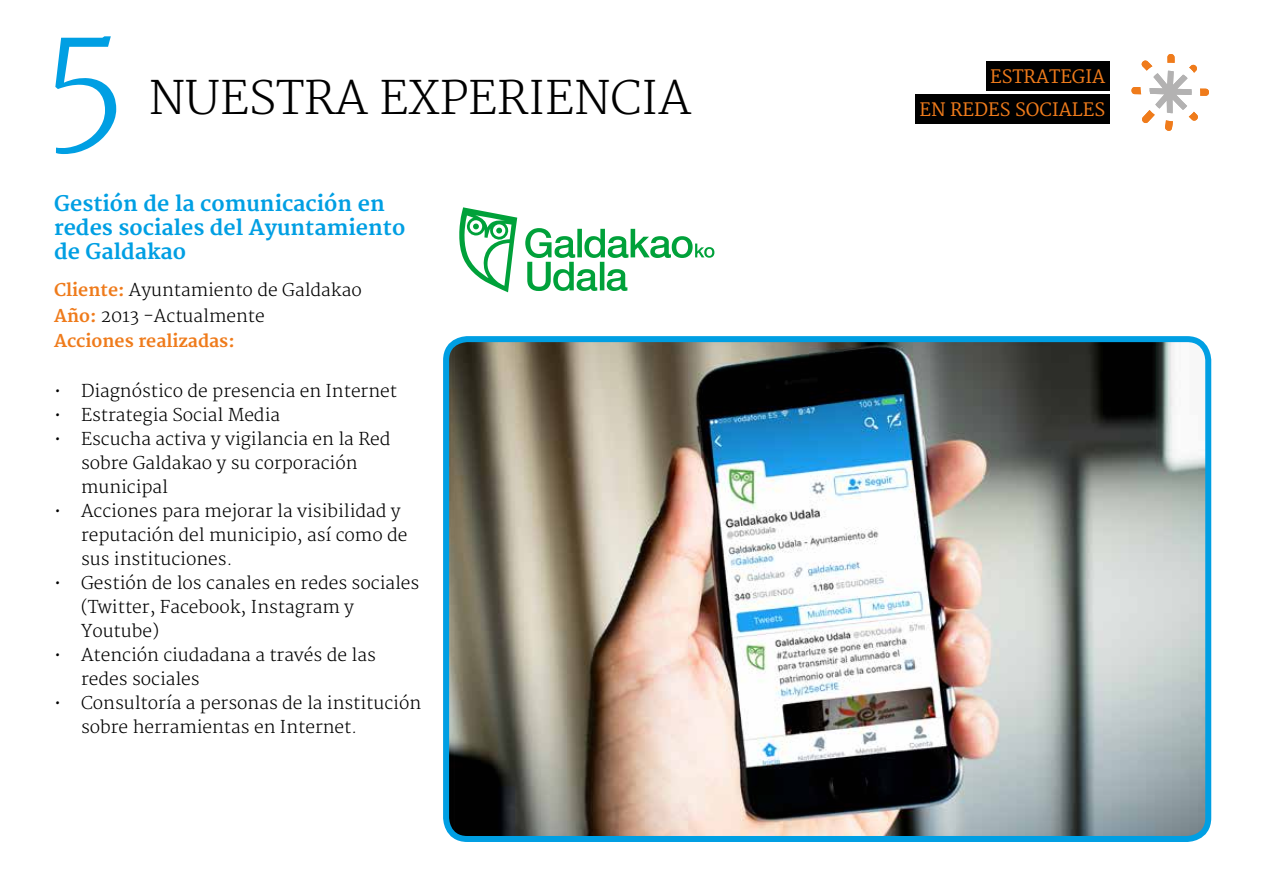
<style>
.page{position:relative;width:1263px;height:893px;background:#fff}
.page>*{position:absolute;margin:0;border:0;box-sizing:border-box;transform-origin:0 0}
.t1{font:300 150px "Merriweather";color:#009fe3}
.t2{font:300 45px "Merriweather";color:#000}
.t3{font:700 21px/24px "Merriweather";color:#009fe3}
.t4{font:18px/32.5px "Merriweather";color:#ef7b1b;text-align:right}
.t5{font:300 17.25px/24px "Merriweather";color:#000}
.s1{font-weight:700;color:#ef7b1b}
</style>
<div class="page">
<svg style="left:459px;top:207px;width:58px;height:85px"></svg>
<svg style="left:525px;top:228px;width:189px;height:63px"></svg>
<img style="left:450px;top:343px;width:754px;height:492px">
<div style="left:443px;top:336px;width:768px;height:506px;border:6px solid #009fe3;border-radius:21px"></div>
<svg style="left:1131px;top:54px;width:78px;height:77px"></svg>
<div style="left:986px;top:62px;width:123px;height:29px;background:#000"></div>
<div style="left:915px;top:94px;width:194px;height:29px;background:#000"></div>
<h1 class="t1" style="left:46px;top:-12px;width:81px">5</h1>
<h2 class="t2" style="left:149px;top:71px;width:544px">NUESTRA EXPERIENCIA</h2>
<p class="t3" style="left:54px;top:192px;width:353px">Gestión de la comunicación en redes sociales del Ayuntamiento de Galdakao</p>
<p class="t5" style="left:54px;top:278px;width:309px;line-height:25.5px"><span class="s1">Cliente:</span> Ayuntamiento de Galdakao<br><span class="s1">Año:</span> 2013 -Actualmente<br><span class="s1">Acciones realizadas:</span></p>
<p class="t5" style="left:54px;top:380px;width:345px">• Diagnóstico de presencia en Internet</p>
<p class="t5" style="left:54px;top:404px;width:228px">• Estrategia Social Media</p>
<p class="t5" style="left:81px;top:428px;width:311px;text-indent:-27px">• Escucha activa y vigilancia en la Red sobre Galdakao y su corporación municipal</p>
<p class="t5" style="left:81px;top:500px;width:328px;text-indent:-27px">• Acciones para mejorar la visibilidad y reputación del municipio, así como de sus instituciones.</p>
<p class="t5" style="left:81px;top:572px;width:340px;text-indent:-27px">• Gestión de los canales en redes sociales (Twitter, Facebook, Instagram y<br>Youtube)</p>
<p class="t5" style="left:81px;top:643px;width:296px;text-indent:-27px">• Atención ciudadana a través de las redes sociales</p>
<p class="t5" style="left:81px;top:691px;width:342px;text-indent:-27px">• Consultoría a personas de la institución sobre herramientas en Internet.</p>
<p class="t4" style="left:919px;top:61px;width:187px">ESTRATEGIA<br>EN REDES SOCIALES</p>
</div>
